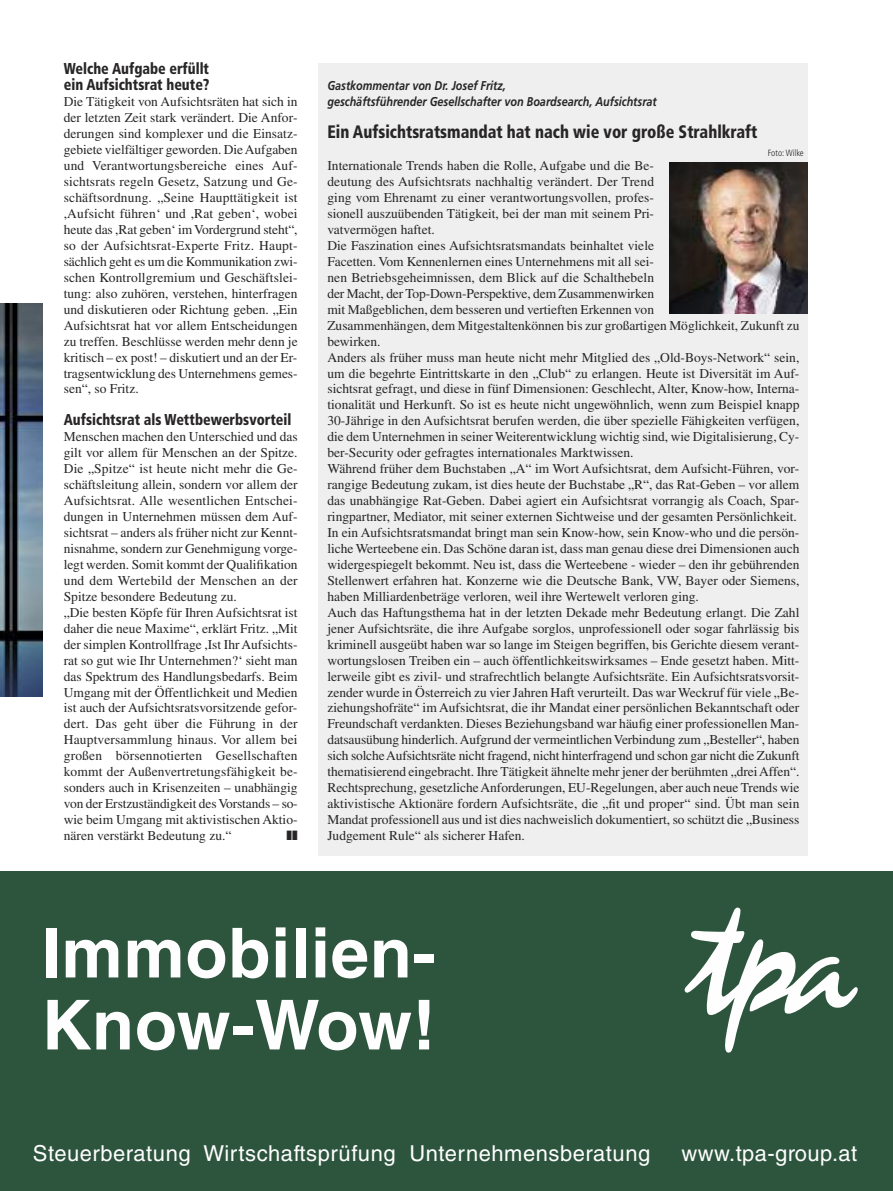
<style>
.page{position:relative;width:893px;height:1191px;background:#fff}
.page>*{position:absolute;margin:0;border:0;box-sizing:border-box;transform-origin:0 0}
.t1{font:700 69px/72px "Helvetica LT Std";letter-spacing:.01em;color:#fefefe}
.t2{font:21.9px "Helvetica LT Std";letter-spacing:.025em;color:#fefefe}
.t3{font:900 condensed 18px "Frutiger LT Std";color:#272526;scale:.9 1}
.t4{font:900 condensed 15.75px/15.9px "Frutiger LT Std";color:#272526;scale:.9 1}
.t5{font:13.5px/15.9px "Times LT Std";color:#272526}
.t6{font:italic 700 12.75px/15.9px "Frutiger LT Std";color:#272526;scale:.85 1}
.t7{font:300 condensed 9px "Frutiger LT Std";color:#272526}
</style>
<div class="page">
<div style="left:0;top:871px;width:893px;height:320px;background:#2d553e"></div>
<svg style="left:685px;top:907px;width:173px;height:145px"></svg>
<div style="left:319px;top:64px;width:489px;height:792px;background:#efefef"></div>
<img style="left:669px;top:163px;width:139px;height:151px">
<img style="left:0;top:303px;width:43px;height:393px">
<p class="t4" style="left:64px;top:62px;width:163px">Welche Aufgabe erfüllt ein Aufsichtsrat heute?</p>
<p class="t5" style="left:64px;top:95px;width:235px;text-align:justify">Die Tätigkeit von Aufsichtsräten hat sich in der letzten Zeit stark verändert. Die Anfor&shy;derungen sind komplexer und die Einsatz&shy;gebiete vielfältiger geworden. DieAufgaben und Verantwortungsbereiche eines Auf&shy;sichtsrats regeln Gesetz, Satzung und Ge&shy;schäftsordnung. „Seine Haupttätigkeit ist ,Aufsicht führen‘ und ,Rat geben‘, wobei heute das ,Rat geben‘ imVordergrund steht“, so der Aufsichtsrat-Experte Fritz. Haupt&shy;sächlich geht es um die Kommunikation zwi&shy;schen Kontrollgremium und Geschäftslei&shy;tung: also zuhören, verstehen, hinterfragen und diskutieren oder Richtung geben. „Ein Aufsichtsrat hat vor allem Entscheidungen zu treffen. Beschlüsse werden mehr denn je kritisch – ex post! – diskutiert und an der Er&shy;tragsentwicklung des Unternehmens gemes&shy;sen“, so Fritz.</p>
<p class="t4" style="left:64px;top:413px;width:254px">Aufsichtsrat als Wettbewerbsvorteil</p>
<p class="t5" style="left:64px;top:430px;width:235px">Menschen machen den Unterschied und das gilt vor allem für Menschen an der Spitze.<br>Die „Spitze“ ist heute nicht mehr die Ge&shy;schäftsleitung allein, sondern vor allem der Aufsichtsrat. Alle wesentlichen Entschei&shy;dungen in Unternehmen müssen dem Auf&shy;sichtsrat – anders als früher nicht zur Kennt&shy;nisnahme, sondern zur Genehmigung vorge&shy;legt werden. Somit kommt der Qualifikation und dem Wertebild der Menschen an der Spitze besondere Bedeutung zu.<br>„Die besten Köpfe für Ihren Aufsichtsrat ist daher die neue Maxime“, erklärt Fritz. „Mit der simplen Kontrollfrage ,Ist IhrAufsichts&shy;rat so gut wie Ihr Unternehmen?‘ sieht man das Spektrum des Handlungsbedarfs. Beim Umgang mit der Öffentlichkeit und Medien ist auch der Aufsichtsratsvorsitzende gefor&shy;dert. Das geht über die Führung in der Hauptversammlung hinaus. Vor allem bei großen börsennotierten Gesellschaften kommt der Außenvertretungsfähigkeit be&shy;sonders auch in Krisenzeiten – unabhängig von der Erstzuständigkeit desVorstands – so&shy;wie beim Umgang mit aktivistischen Aktio&shy;nären verstärkt Bedeutung zu.“</p>
<p class="t6" style="left:327px;top:79px;width:389px">Gastkommentar von Dr. Josef Fritz,<br>geschäftsführender Gesellschafter von Boardsearch, Aufsichtsrat</p>
<h3 class="t3" style="left:327px;top:125px;width:479px">Ein Aufsichtsratsmandat hat nach wie vor große Strahlkraft</h3>
<p class="t5" style="left:327px;top:159px;width:474px">Internationale Trends haben die Rolle, Aufgabe und die Be-<br>deutung des Aufsichtsrats nachhaltig verändert. Der Trend<br>ging vom Ehrenamt zu einer verantwortungsvollen, profes-<br>sionell auszuübenden Tätigkeit, bei der man mit seinem Pri-<br>vatvermögen haftet.<br>Die Faszination eines Aufsichtsratsmandats beinhaltet viele<br>Facetten. Vom Kennenlernen eines Unternehmens mit all sei-<br>nen Betriebsgeheimnissen, dem Blick auf die Schalthebeln<br>der Macht, der Top-Down-Perspektive, dem Zusammenwirken<br>mit Maßgeblichen, dem besseren und vertieften Erkennen von<br>Zusammenhängen, dem Mitgestaltenkönnen bis zur großartigen Möglichkeit, Zukunft zu bewirken.<br>Anders als früher muss man heute nicht mehr Mitglied des „Old-Boys-Network“ sein, um die begehrte Eintrittskarte in den „Club“ zu erlangen. Heute ist Diversität im Auf&shy;sichtsrat gefragt, und diese in fünf Dimensionen: Geschlecht, Alter, Know-how, Interna&shy;tionalität und Herkunft. So ist es heute nicht ungewöhnlich, wenn zum Beispiel knapp 30-Jährige in den Aufsichtsrat berufen werden, die über spezielle Fähigkeiten verfügen, die dem Unternehmen in seiner Weiterentwicklung wichtig sind, wie Digitalisierung, Cy&shy;ber-Security oder gefragtes internationales Marktwissen.<br>Während früher dem Buchstaben „A“ im Wort Aufsichtsrat, dem Aufsicht-Führen, vor&shy;rangige Bedeutung zukam, ist dies heute der Buchstabe „R“, das Rat-Geben – vor allem das unabhängige Rat-Geben. Dabei agiert ein Aufsichtsrat vorrangig als Coach, Spar&shy;ringpartner, Mediator, mit seiner externen Sichtweise und der gesamten Persönlichkeit.<br>In ein Aufsichtsratsmandat bringt man sein Know-how, sein Know-who und die persön&shy;liche Werteebene ein. Das Schöne daran ist, dass man genau diese drei Dimensionen auch widergespiegelt bekommt. Neu ist, dass die Werteebene - wieder – den ihr gebührenden Stellenwert erfahren hat. Konzerne wie die Deutsche Bank, VW, Bayer oder Siemens, haben Milliardenbeträge verloren, weil ihre Wertewelt verloren ging.<br>Auch das Haftungsthema hat in der letzten Dekade mehr Bedeutung erlangt. Die Zahl jener Aufsichtsräte, die ihre Aufgabe sorglos, unprofessionell oder sogar fahrlässig bis kriminell ausgeübt haben war so lange im Steigen begriffen, bis Gerichte diesem verant&shy;wortungslosen Treiben ein – auch öffentlichkeitswirksames – Ende gesetzt haben. Mitt&shy;lerweile gibt es zivil- und strafrechtlich belangte Aufsichtsräte. Ein Aufsichtsratsvorsit&shy;zender wurde in Österreich zu vier Jahren Haft verurteilt. Das war Weckruf für viele „Be&shy;ziehungshofräte“ im Aufsichtsrat, die ihr Mandat einer persönlichen Bekanntschaft oder Freundschaft verdankten. Dieses Beziehungsband war häufig einer professionellen Man&shy;datsausübung hinderlich.Aufgrund der vermeintlichenVerbindung zum „Besteller“, haben sich solcheAufsichtsräte nicht fragend, nicht hinterfragend und schon gar nicht die Zukunft thematisierend eingebracht. Ihre Tätigkeit ähnelte mehr jener der berühmten „dreiAffen“.<br>Rechtsprechung, gesetzlicheAnforderungen, EU-Regelungen, aber auch neue Trends wie aktivistische Aktionäre fordern Aufsichtsräte, die „fit und proper“ sind. Übt man sein Mandat professionell aus und ist dies nachweislich dokumentiert, so schützt die „Business Judgement Rule“ als sicherer Hafen.</p>
<p class="t7" style="left:768px;top:150px;width:37px">Foto:Wilke</p>
<h1 class="t1" style="left:41px;top:923px;width:396px">Immobilien-<br>Know-Wow!</h1>
<h2 class="t2" style="left:33px;top:1144px;width:619px">Steuerberatung Wirtschaftsprüfung Unternehmensberatung</h2>
<h2 class="t2" style="left:682px;top:1144px;width:177px">www.tpa-group.at</h2>
</div>
